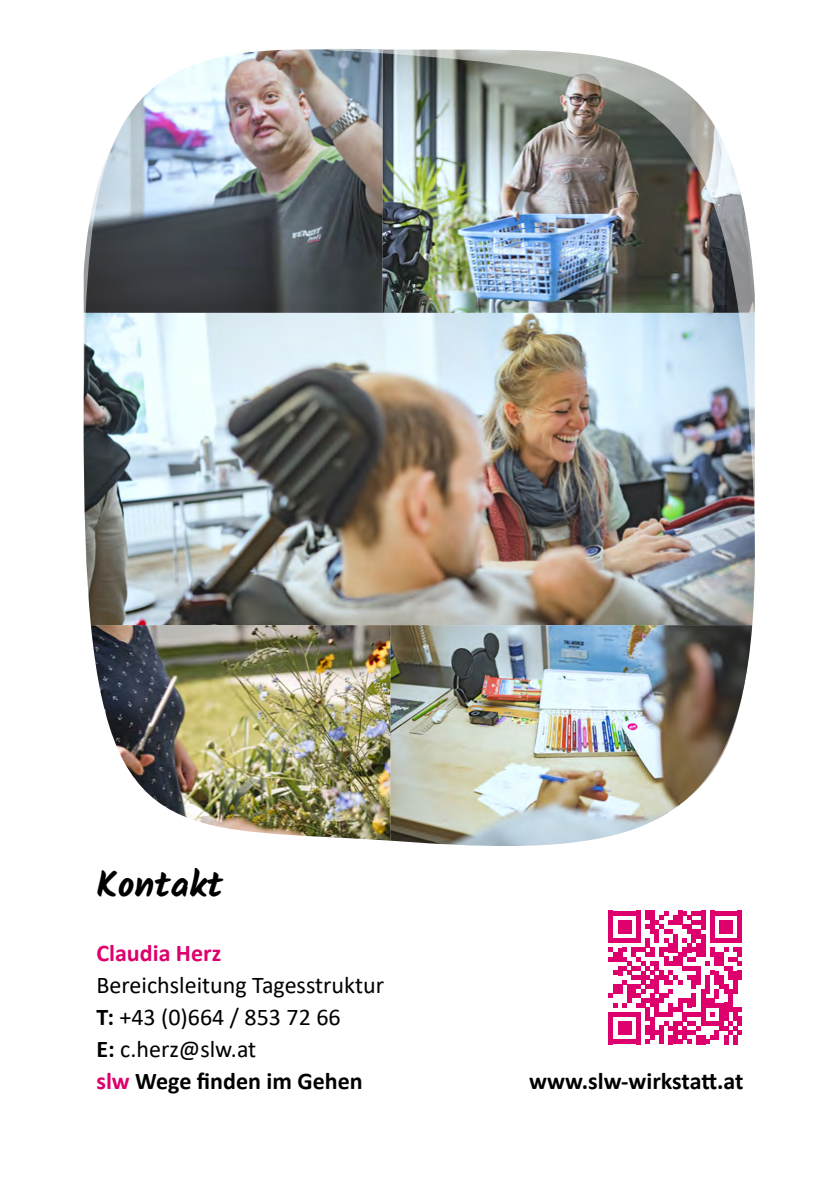
<style>
.page{position:relative;width:840px;height:1191px;background:#fff}
.page>*{position:absolute;margin:0;border:0;box-sizing:border-box;transform-origin:0 0}
.t1{font:700 36px "Kalam";color:#000}
.t2{font:24px/32px "Calibri";color:#000}
.t3{font:700 24px "Calibri";color:#000}
.t4{font:700 24px "Calibri";color:#dd006d}
.s1{font-weight:700}
.s2{font-weight:700;color:#dd006d}
</style>
<div class="page">
<img style="left:84px;top:49px;width:670px;height:576px">
<img style="left:86px;top:50px;width:296px;height:263px">
<img style="left:382px;top:53px;width:356px;height:260px">
<img style="left:390px;top:625px;width:361px;height:221px">
<img style="left:91px;top:625px;width:299px;height:216px">
<svg style="left:608px;top:910px;width:133px;height:134px"></svg>
<h1 class="t1" style="left:96px;top:863px;width:128px">Kontakt</h1>
<p class="t4" style="left:96px;top:935px;width:126px">Claudia Herz</p>
<p class="t2" style="left:96px;top:968px;width:289px">Bereichsleitung Tagesstruktur<br><span class="s1">T:</span> +43 (0)664 / 853 72 66<br><span class="s1">E:</span> c.herz@slw.at<br><span class="s2">slw</span> <span class="s1">Wege finden im Gehen</span></p>
<p class="t3" style="left:529px;top:1063px;width:216px">www.slw-wirkstatt.at</p>
</div>
